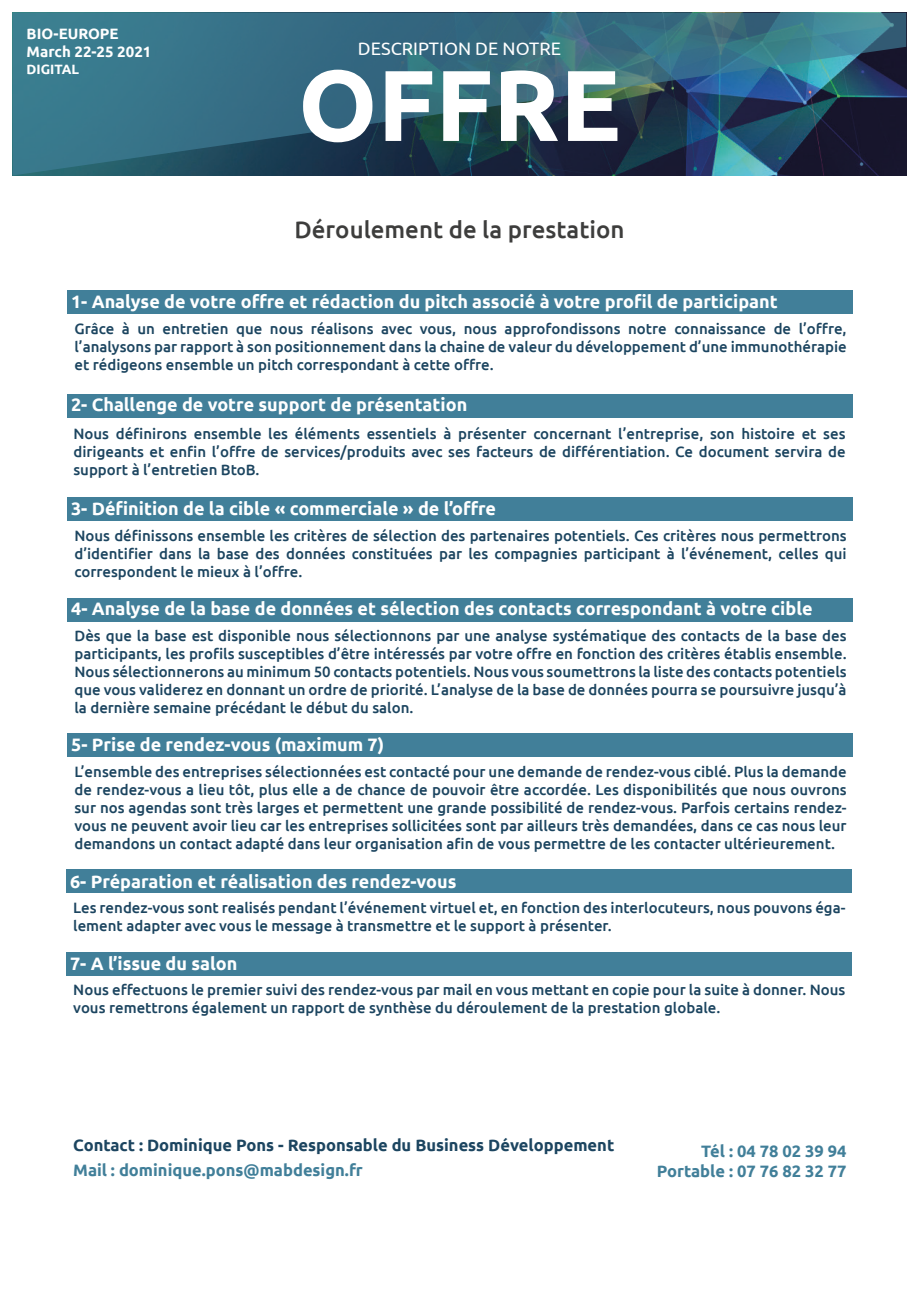
<style>
.page{position:relative;width:919px;height:1289px;background:#fff}
.page>*{position:absolute;margin:0;border:0;box-sizing:border-box;transform-origin:0 0}
.t1{font:700 100.5px "Ubuntu";color:#fff}
.t2{font:500 24px "Ubuntu";color:#3d3d3c}
.t3{font:700 18px "Ubuntu";color:#fff}
.t4{font:18px "Ubuntu";color:#fff}
.t5{font:700 16.5px "Ubuntu";color:#417f99}
.t6{font:700 16.5px "Ubuntu";color:#1c4560}
.t7{font:500 15px/18px "Ubuntu";color:#1c4560;text-align:justify}
.t8{font:700 15px "Ubuntu";color:#fff}
.t9{font:700 13.5px "Ubuntu";color:#fff}
</style>
<div class="page">
<svg style="left:13px;top:13px;width:893px;height:162px;background:#2e5c71"></svg>
<div style="left:67px;top:598px;width:785px;height:24px;background:#417f99"></div>
<div style="left:67px;top:497px;width:785px;height:23px;background:#417f99"></div>
<div style="left:67px;top:394px;width:785px;height:23px;background:#417f99"></div>
<div style="left:67px;top:290px;width:785px;height:24px;background:#417f99"></div>
<div style="left:67px;top:733px;width:785px;height:23px;background:#417f99"></div>
<div style="left:67px;top:869px;width:785px;height:24px;background:#417f99"></div>
<div style="left:67px;top:951px;width:785px;height:24px;background:#417f99"></div>
<p class="t8" style="left:27px;top:25px;width:94px">BIO-EUROPE</p>
<p class="t8" style="left:27px;top:43px;width:126px">March 22-25 2021</p>
<p class="t9" style="left:27px;top:60px;width:54px">DIGITAL</p>
<p class="t4" style="left:358px;top:38px;width:204px">DESCRIPTION DE NOTRE</p>
<p class="t1" style="left:298px;top:44px;width:324px">OFFRE</p>
<p class="t2" style="left:294px;top:214px;width:331px">Déroulement de la prestation</p>
<p class="t3" style="left:71px;top:290px;width:708px">1- Analyse de votre offre et rédaction du pitch associé à votre profil de participant</p>
<p class="t7" style="left:74px;top:319px;width:773px">Grâce à un entretien que nous réalisons avec vous, nous approfondissons notre connaissance de l’offre, l’analysons par rapport à son positionnement dans la chaine de valeur du développement d’une immunothérapie et rédigeons ensemble un pitch correspondant à cette offre.</p>
<p class="t3" style="left:71px;top:394px;width:397px">2- Challenge de votre support de présentation</p>
<p class="t7" style="left:73px;top:424px;width:773px">Nous définirons ensemble les éléments essentiels à présenter concernant l’entreprise, son histoire et ses dirigeants et enfin l’offre de services/produits avec ses facteurs de différentiation. Ce document servira de support à l’entretien BtoB.</p>
<p class="t3" style="left:71px;top:498px;width:426px">3- Définition de la cible « commerciale » de l’offre</p>
<p class="t7" style="left:74px;top:526px;width:773px">Nous définissons ensemble les critères de sélection des partenaires potentiels. Ces critères nous permettrons d’identifier dans la base des données constituées par les compagnies participant à l’événement, celles qui correspondent le mieux à l’offre.</p>
<p class="t3" style="left:71px;top:597px;width:742px">4- Analyse de la base de données et sélection des contacts correspondant à votre cible</p>
<p class="t7" style="left:74px;top:626px;width:773px">Dès que la base est disponible nous sélectionnons par une analyse systématique des contacts de la base des participants, les profils susceptibles d’être intéressés par votre offre en fonction des critères établis ensemble.<br>Nous sélectionnerons au minimum 50 contacts potentiels. Nous vous soumettrons la liste des contacts potentiels que vous validerez en donnant un ordre de priorité. L’analyse de la base de données pourra se poursuivre jusqu’à la dernière semaine précédant le début du salon.</p>
<p class="t3" style="left:71px;top:734px;width:314px">5- Prise de rendez-vous (maximum 7)</p>
<p class="t7" style="left:74px;top:761px;width:773px">L’ensemble des entreprises sélectionnées est contacté pour une demande de rendez-vous ciblé. Plus la demande de rendez-vous a lieu tôt, plus elle a de chance de pouvoir être accordée. Les disponibilités que nous ouvrons sur nos agendas sont très larges et permettent une grande possibilité de rendez-vous. Parfois certains rendez&shy;vous ne peuvent avoir lieu car les entreprises sollicitées sont par ailleurs très demandées, dans ce cas nous leur demandons un contact adapté dans leur organisation afin de vous permettre de les contacter ultérieurement.</p>
<p class="t3" style="left:70px;top:870px;width:388px">6- Préparation et réalisation des rendez-vous</p>
<p class="t7" style="left:73px;top:898px;width:773px">Les rendez-vous sont realisés pendant l’événement virtuel et, en fonction des interlocuteurs, nous pouvons éga&shy;lement adapter avec vous le message à transmettre et le support à présenter.</p>
<p class="t3" style="left:70px;top:952px;width:169px">7- A l’issue du salon</p>
<p class="t7" style="left:73px;top:980px;width:773px">Nous effectuons le premier suivi des rendez-vous par mail en vous mettant en copie pour la suite à donner. Nous vous remettrons également un rapport de synthèse du déroulement de la prestation globale.</p>
<p class="t6" style="left:73px;top:1134px;width:542px">Contact : Dominique Pons - Responsable du Business Développement</p>
<p class="t5" style="left:73px;top:1160px;width:291px">Mail : dominique.pons@mabdesign.fr</p>
<p class="t5" style="left:701px;top:1141px;width:147px">Tél : 04 78 02 39 94</p>
<p class="t5" style="left:656px;top:1161px;width:191px">Portable : 07 76 82 32 77</p>
</div>
